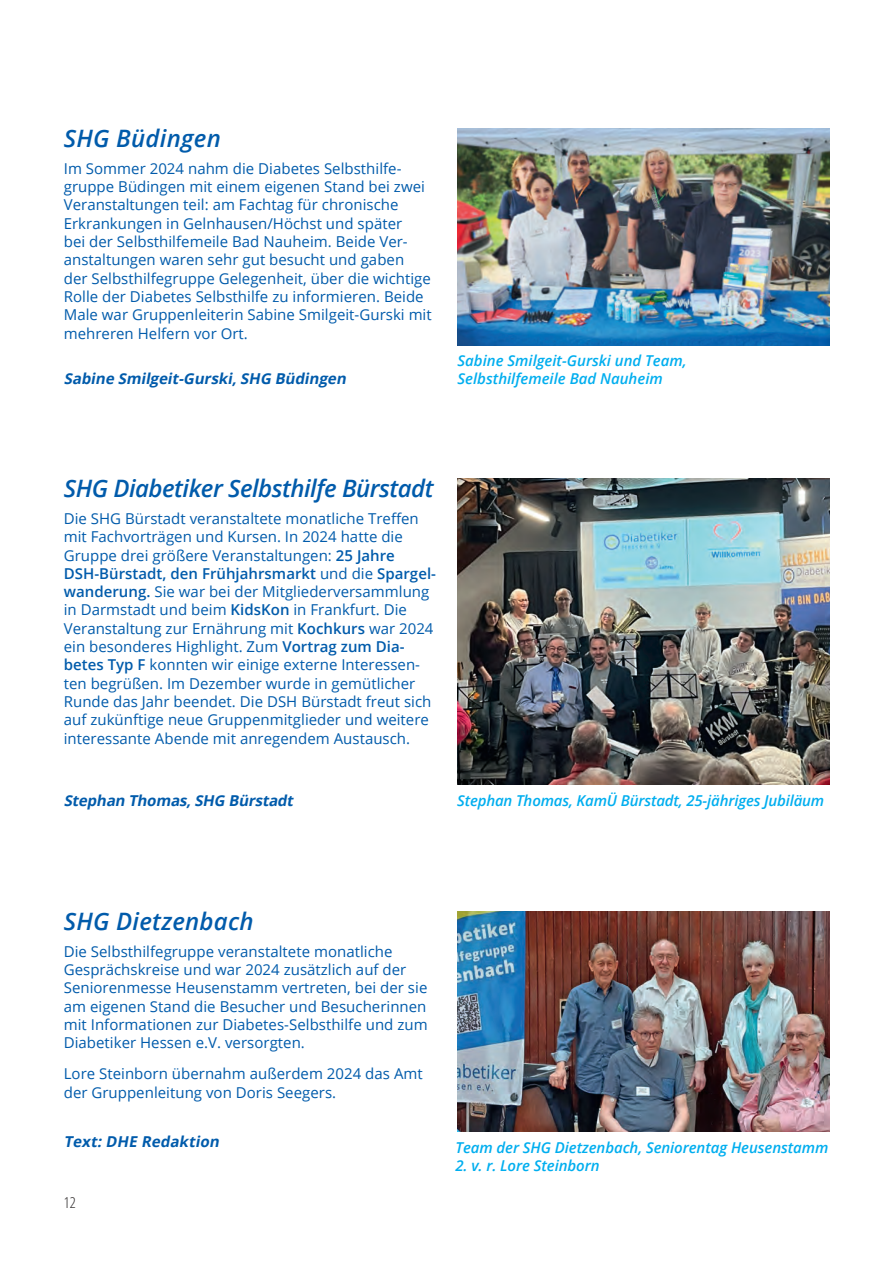
<style>
.page{position:relative;width:893px;height:1263px;background:#fff}
.page>*{position:absolute;margin:0;border:0;box-sizing:border-box;transform-origin:0 0}
.Veranstaltung_Datum{font:italic 600 24px "Open Sans";letter-spacing:-.02em;color:#015bab}
.Veranstaltung_Datum-2{font:italic 600 24px "Open Sans";letter-spacing:.01em;color:#015bab}
.Veranstaltung_Datum-3{font:15px/18.3px "Open Sans";color:#015bab}
.Veranstaltung_Datum-4{font:italic 600 15px/18px "Open Sans";letter-spacing:-.005em;color:#00aeef}
.Veranstaltung_Datum-5{font:italic 700 15px "Open Sans";color:#015bab}
.Bildunterschrift{font:italic 600 15px "Open Sans";letter-spacing:-.01em;color:#00aeef}
.t1{font:300 condensed 15px "Open Sans";color:#231f20}
.s1{font-weight:600}
</style>
<div class="page">
<img style="left:457px;top:129px;width:373px;height:216px">
<img style="left:457px;top:479px;width:373px;height:306px">
<img style="left:457px;top:911px;width:373px;height:220px">
<p class="Veranstaltung_Datum-2" style="left:64px;top:122px;width:159px">SHG Büdingen</p>
<p class="Veranstaltung_Datum-3" style="left:64px;top:159px;width:369px">Im Sommer 2024 nahm die Diabetes Selbsthilfe&shy;gruppe Büdingen mit einem eigenen Stand bei zwei Veranstaltungen teil: am Fachtag für chronische Erkrankungen in Gelnhausen/Höchst und später<br>bei der Selbsthilfemeile Bad Nauheim. Beide Ver&shy;anstaltungen waren sehr gut besucht und gaben<br>der Selbsthilfegruppe Gelegenheit, über die wichtige Rolle der Diabetes Selbsthilfe zu informieren. Beide Male war Gruppenleiterin Sabine Smilgeit-Gurski mit mehreren Helfern vor Ort.</p>
<p class="Veranstaltung_Datum-5" style="left:64px;top:368px;width:287px">Sabine Smilgeit-Gurski,SHG Büdingen</p>
<p class="Veranstaltung_Datum-4" style="left:458px;top:351px;width:231px">Sabine Smilgeit-Gurski und Team,<br>Selbsthilfemeile Bad Nauheim</p>
<p class="Veranstaltung_Datum" style="left:64px;top:472px;width:371px">SHG Diabetiker Selbsthilfe Bürstadt</p>
<p class="Veranstaltung_Datum-3" style="left:64px;top:509px;width:374px">Die SHG Bürstadt veranstaltete monatliche Treffen mit Fachvorträgen und Kursen. In 2024 hatte die Gruppe drei größere Veranstaltungen: <span class="s1">25 Jahre DSH-Bürstadt, den Frühjahrsmarkt</span> und die <span class="s1">Spargel&shy;wanderung.</span> Sie war bei der Mitgliederversammlung in Darmstadt und beim <span class="s1">KidsKon</span> in Frankfurt. Die Veranstaltung zur Ernährung mit <span class="s1">Kochkurs</span> war 2024 ein besonderes Highlight. Zum <span class="s1">Vortrag zum Dia&shy;betes Typ F</span> konnten wir einige externe Interessen&shy;ten begrüßen. Im Dezember wurde in gemütlicher Runde das Jahr beendet. Die DSH Bürstadt freut sich auf zukünftige neue Gruppenmitglieder und weitere interessante Abende mit anregendem Austausch.</p>
<p class="Veranstaltung_Datum-5" style="left:64px;top:790px;width:234px">Stephan Thomas,SHG Bürstadt</p>
<p class="Bildunterschrift" style="left:457px;top:791px;width:369px">Stephan Thomas, KamÜ Bürstadt, 25-jähriges Jubiläum</p>
<p class="Veranstaltung_Datum-2" style="left:64px;top:905px;width:191px">SHG Dietzenbach</p>
<p class="Veranstaltung_Datum-3" style="left:64px;top:942px;width:365px">Die Selbsthilfegruppe veranstaltete monatliche Gesprächskreise und war 2024 zusätzlich auf der Seniorenmesse Heusenstamm vertreten, bei der sie am eigenen Stand die Besucher und Besucherinnen mit Informationen zur Diabetes-Selbsthilfe und zum Diabetiker Hessen e.V. versorgten.</p>
<p class="Veranstaltung_Datum-3" style="left:64px;top:1064px;width:361px">Lore Steinborn übernahm außerdem 2024 das Amt der Gruppenleitung von Doris Seegers.</p>
<p class="Veranstaltung_Datum-5" style="left:64px;top:1131px;width:160px">Text:DHE Redaktion</p>
<p class="t1" style="left:64px;top:1192px;width:13px">12</p>
<p class="Veranstaltung_Datum-4" style="left:455px;top:1138px;width:374px">Team der SHG Dietzenbach, Seniorentag Heusenstamm</p>
<p class="Veranstaltung_Datum-4" style="left:455px;top:1156px;width:146px">2. v. r. Lore Steinborn</p>
</div>
